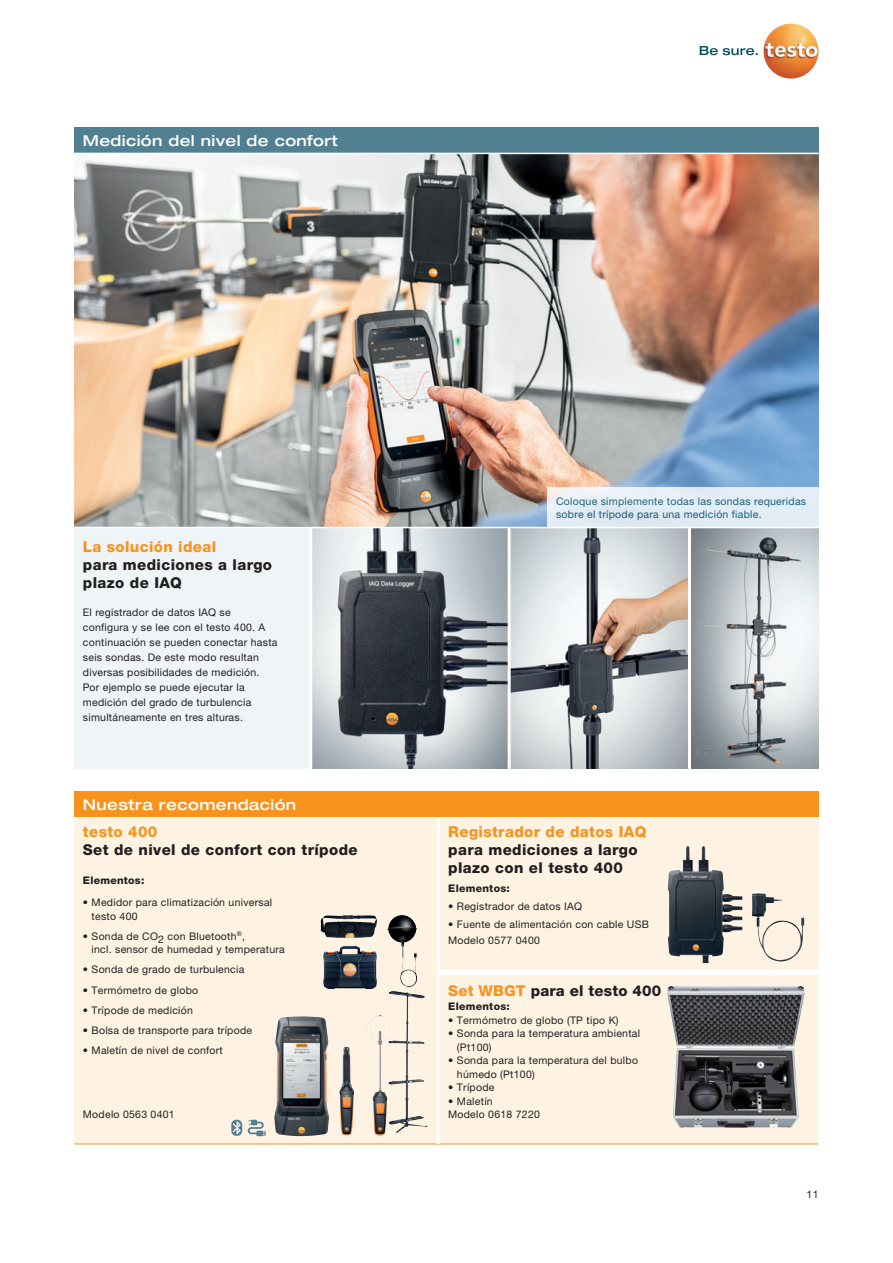
<style>
.page{position:relative;width:893px;height:1263px;background:#fff}
.page>*{position:absolute;margin:0;border:0;box-sizing:border-box;transform-origin:0 0}
.t1{font:800 15px/18px "Helvetica Neue LTW1 G";letter-spacing:.025em;color:#231f20}
.t2{font:500 expanded 15px "Helvetica Neue LTW1 G";letter-spacing:.025em;color:#fff}
.t3{font:800 15px "Helvetica Neue LTW1 G";letter-spacing:.025em;color:#f7931d}
.t4{font:10.5px/15px "Helvetica Neue LTW1 G";letter-spacing:.025em;color:#231f20}
.t5{font:10.5px/13.5px "Helvetica Neue LTW1 G";letter-spacing:.025em;color:#074f64}
.t6{font:800 10.5px "Helvetica Neue LTW1 G";letter-spacing:.025em;color:#231f20}
.s1{color:#f7931d}
</style>
<div class="page">
<svg style="left:700px;top:46px;width:58px;height:9px"></svg>
<img style="left:763px;top:23px;width:56px;height:56px;border-radius:28px">
<img style="left:74px;top:154px;width:744px;height:373px">
<img style="left:691px;top:528px;width:128px;height:240px">
<img style="left:511px;top:528px;width:177px;height:240px">
<img style="left:312px;top:528px;width:196px;height:240px">
<div style="left:74px;top:818px;width:363px;height:326px;background:#fef2e3"></div>
<div style="left:440px;top:818px;width:379px;height:152px;background:#fef2e3"></div>
<div style="left:440px;top:975px;width:378px;height:169px;background:#fef2e3"></div>
<div style="left:74px;top:792px;width:745px;height:25px;background:#f7931d"></div>
<hr style="left:74px;top:1143px;width:744px;height:1px;background:#f7931d">
<svg style="left:248px;top:1120px;width:18px;height:16px"></svg>
<svg style="left:231px;top:1120px;width:11px;height:16px"></svg>
<img style="left:339px;top:1047px;width:15px;height:88px">
<img style="left:366px;top:1015px;width:28px;height:120px">
<img style="left:389px;top:991px;width:18px;height:89px">
<img style="left:274px;top:1016px;width:55px;height:120px">
<img style="left:387px;top:915px;width:30px;height:72px">
<img style="left:321px;top:915px;width:56px;height:23px">
<img style="left:323px;top:946px;width:54px;height:43px">
<hr style="left:437px;top:817px;width:3px;height:327px;background:#fff">
<img style="left:668px;top:846px;width:74px;height:117px">
<img style="left:752px;top:893px;width:52px;height:68px">
<div style="left:74px;top:128px;width:744px;height:25px;background:#518093"></div>
<img style="left:667px;top:986px;width:138px;height:142px">
<div style="left:74px;top:528px;width:235px;height:240px;background:#eff4f7"></div>
<div style="left:548px;top:487px;width:271px;height:40px;background:#e3edf6"></div>
<h1 class="t2" style="left:83px;top:131px;width:256px">Medición del nivel de confort</h1>
<h1 class="t3" style="left:83px;top:537px;width:135px">La solución ideal</h1>
<h1 class="t1" style="left:83px;top:555px;width:191px">para mediciones a largo plazo de IAQ</h1>
<p class="t4" style="left:83px;top:605px;width:196px">El registrador de datos IAQ se configura y se lee con el testo 400. A continuación se pueden conectar hasta seis sondas. De este modo resultan diversas posibilidades de medición.<br>Por ejemplo se puede ejecutar la medición del grado de turbulencia simultáneamente en tres alturas.</p>
<h1 class="t2" style="left:83px;top:795px;width:215px">Nuestra recomendación</h1>
<h1 class="t3" style="left:83px;top:823px;width:76px">testo 400</h1>
<h1 class="t1" style="left:83px;top:841px;width:276px">Set de nivel de confort con trípode</h1>
<p class="t6" style="left:83px;top:874px;width:63px">Elementos:</p>
<p class="t4" style="left:92px;top:896px;width:182px;line-height:13.5px;text-indent:-9px">• Medidor para climatización universal testo 400</p>
<p class="t4" style="left:92px;top:929px;width:195px;line-height:13.5px;text-indent:-9px">• Sonda de CO2 con Bluetooth<sup>®</sup>,<br>incl. sensor de humedad y temperatura</p>
<p class="t4" style="left:83px;top:962px;width:163px">• Sonda de grado de turbulencia</p>
<p class="t4" style="left:83px;top:982px;width:117px">• Termómetro de globo</p>
<p class="t4" style="left:83px;top:1002px;width:112px">• Trípode de medición</p>
<p class="t4" style="left:83px;top:1022px;width:171px">• Bolsa de transporte para trípode</p>
<p class="t4" style="left:83px;top:1043px;width:141px">• Maletín de nivel de confort</p>
<p class="t5" style="left:556px;top:494px;width:252px">Coloque simplemente todas las sondas requeridas sobre el trípode para una medición fiable.</p>
<h1 class="t3" style="left:448px;top:823px;width:200px">Registrador de datos IAQ</h1>
<h1 class="t1" style="left:448px;top:841px;width:191px">para mediciones a largo plazo con el testo 400</h1>
<p class="t6" style="left:448px;top:882px;width:63px">Elementos:</p>
<p class="t4" style="left:448px;top:899px;width:135px">• Registrador de datos IAQ</p>
<p class="t4" style="left:448px;top:917px;width:202px">• Fuente de alimentación con cable USB</p>
<p class="t4" style="left:448px;top:933px;width:93px">Modelo 0577 0400</p>
<h1 class="t1" style="left:448px;top:981px;width:214px"><span class="s1">Set WBGT</span> para el testo 400</h1>
<p class="t6" style="left:448px;top:1000px;width:63px">Elementos:</p>
<p class="t4" style="left:448px;top:1012px;width:172px">• Termómetro de globo (TP tipo K)</p>
<p class="t4" style="left:457px;top:1026px;width:185px;line-height:13.5px;text-indent:-9px">• Sonda para la temperatura ambiental (Pt100)</p>
<p class="t4" style="left:457px;top:1053px;width:183px;line-height:13.5px;text-indent:-9px">• Sonda para la temperatura del bulbo húmedo (Pt100)</p>
<p class="t4" style="left:448px;top:1080px;width:48px">• Trípode</p>
<p class="t4" style="left:448px;top:1093px;width:46px">• Maletín</p>
<p class="t4" style="left:83px;top:1107px;width:93px">Modelo 0563 0401</p>
<p class="t4" style="left:448px;top:1107px;width:93px">Modelo 0618 7220</p>
<p class="t4" style="left:807px;top:1187px;width:13px">11</p>
</div>
